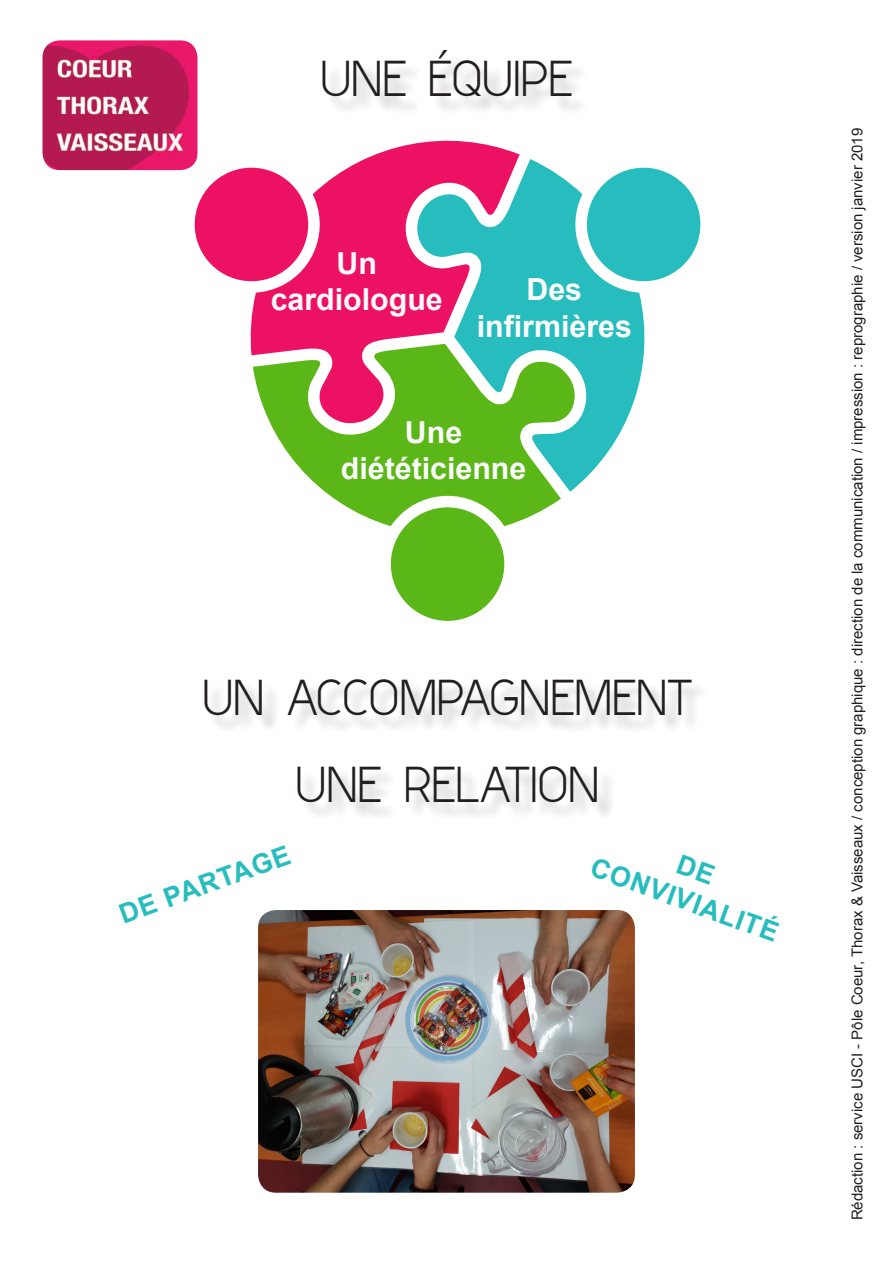
<style>
.page{position:relative;width:893px;height:1263px;background:#fff}
.page>*{position:absolute;margin:0;border:0;box-sizing:border-box;transform-origin:0 0}
.t1{font:42px "Y2 K Neophyte";letter-spacing:.03em;color:#231f20}
.t2{font:700 30.3px/36.5px "Arial";color:#fafafa;text-align:center}
.t3{font:700 27px "Arial";color:#27bdbe}
.t4{font:15px "Arial";color:#231f20}
</style>
<div class="page">
<div style="left:325px;top:53px;width:265px;height:62px;background:#231f20;opacity:.25"></div>
<div style="left:207px;top:682px;width:503px;height:52px;background:#231f20;opacity:.25"></div>
<div style="left:300px;top:769px;width:316px;height:52px;background:#231f20;opacity:.25"></div>
<div style="left:587px;top:168px;width:113px;height:113px;background:#27bdbe;border-radius:50%"></div>
<svg style="left:520px;top:159px;width:137px;height:327px;fill:#27bdbe"></svg>
<svg style="left:270px;top:344px;width:307px;height:182px;fill:#5bb718"></svg>
<svg style="left:250px;top:140px;width:270px;height:284px"></svg>
<div style="left:391px;top:507px;width:113px;height:114px;background:#5bb718;border-radius:50%"></div>
<div style="left:195px;top:168px;width:113px;height:113px;background:#ed1164;border-radius:50%"></div>
<img style="left:43px;top:40px;width:154px;height:130px">
<img style="left:258px;top:910px;width:377px;height:283px">
<p class="t1" style="left:321px;top:50px;width:252px">UNE ÉQUIPE</p>
<p class="t2" style="left:271px;top:246px;width:174px">Un cardiologue</p>
<p class="t2" style="left:477px;top:272px;width:157px">Des infirmières</p>
<p class="t2" style="left:341px;top:415px;width:187px">Une diététicienne</p>
<p class="t1" style="left:203px;top:669px;width:490px">UN ACCOMPAGNEMENT</p>
<p class="t1" style="left:296px;top:756px;width:304px">UNE RELATION</p>
<p class="t3" style="left:114px;top:898px;width:182px;rotate:-20deg">DE PARTAGE</p>
<p class="t3" style="left:598px;top:849px;width:199px;rotate:20deg">CONVIVIALITÉ</p>
<p class="t4" style="left:847px;top:1220px;width:1094px;rotate:-90deg">Rédaction : service USCI - Pôle Coeur, Thorax &amp; Vaisseaux / conception graphique : direction de la communication / impression : reprographie / version janvier 2019</p>
</div>
